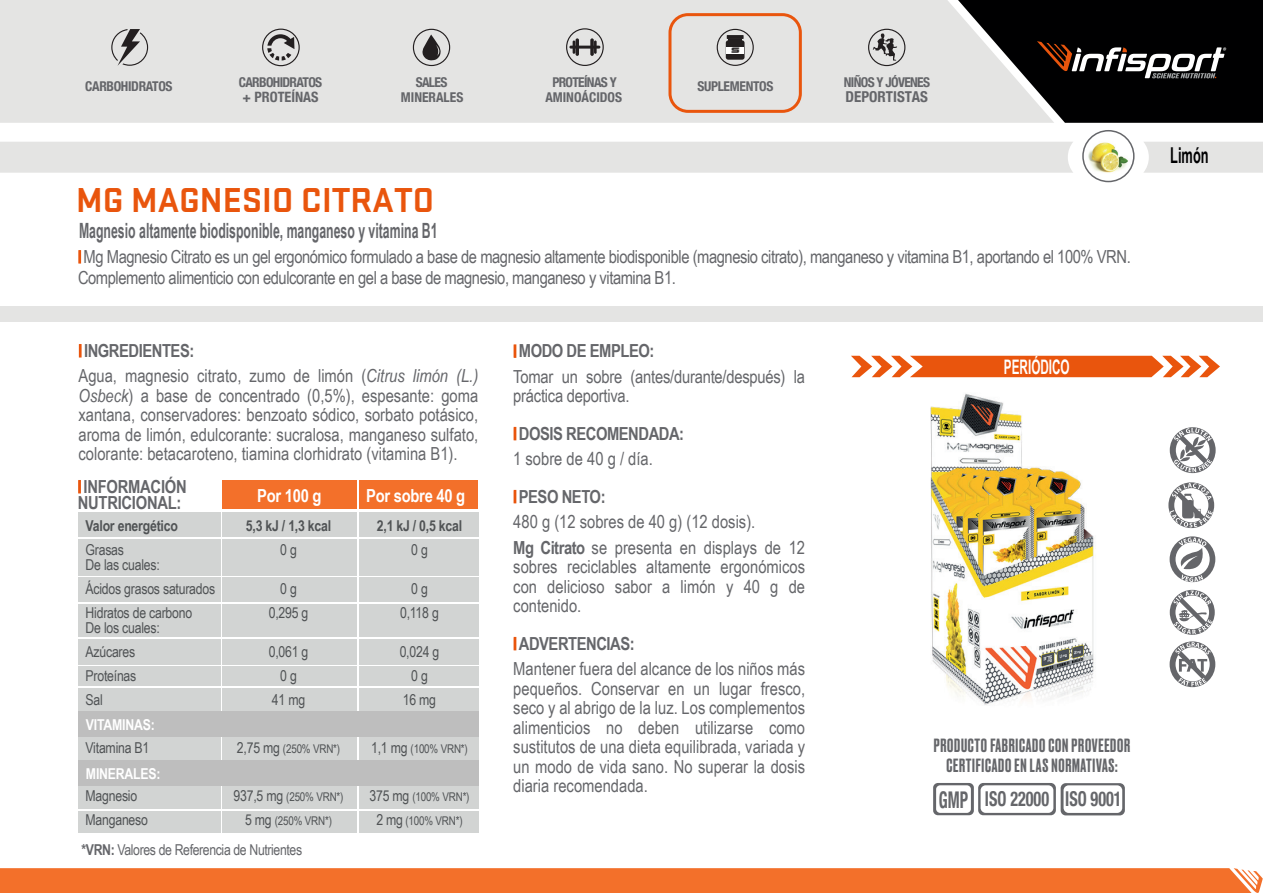
<style>
.page{position:relative;width:1263px;height:893px;background:#fff}
.page>*{position:absolute;margin:0;border:0;box-sizing:border-box;transform-origin:0 0}
.t1{font:700 36px "Stratum No 2";color:#e9550d}
.t2{font:700 21.9px "Arial Narrow";color:#000001;scale:.71 1}
.t3{font:700 21px "Arial Narrow";color:#65666a;scale:.71 1}
.t4{font:700 condensed 20.4px "Helvetica Neue";color:#65666a;scale:.79 1}
.t5{font:700 20.1px "Arial Narrow";color:#fff;scale:.71 1}
.t6{font:18px/19.5px "Arial Narrow";color:#65666a}
.t7{font:18px/21.6px "Arial Narrow";letter-spacing:-.025em;color:#65666a}
.t8{font:500 18px/19.5px "Druk";letter-spacing:.04em;color:#65666a;text-align:center}
.t9{font:700 18px/16.5px "Arial Narrow";letter-spacing:-.015em;color:#65666a}
.t10{font:700 18px "Arial Narrow";letter-spacing:-.015em;color:#fff}
.t11{font:15px/24px "Arial Narrow";letter-spacing:-.015em;color:#505355}
.t12{font:700 15px "Arial Narrow";letter-spacing:-.015em;color:#505355}
.t13{font:15px "Arial Narrow";letter-spacing:-.025em;color:#65666a}
.t14{font:700 15px "Arial Narrow";letter-spacing:-.015em;color:#fff}
.t15{font:700 condensed 15px "Helvetica Neue";color:#65666a}
.t16{font:700 condensed 14.25px "Helvetica Neue";color:#65666a}
.t17{font:700 condensed 13.5px/15px "Helvetica Neue";color:#65666a;text-align:center}
.t18{font:700 condensed 13.5px "Helvetica Neue";letter-spacing:-.05em;color:#65666a}
.t19{font:700 condensed 13.5px "Helvetica Neue";letter-spacing:-.025em;color:#65666a}
.t20{font:12px/24px "Arial Narrow";letter-spacing:-.015em;color:#505355;text-align:center}
.t21{font:10.05px "Gunship Academy";color:#231f20;scale:.93 1}
.s1{font-family:"Stratum No 2";font-weight:500;color:#e9550d}
.s2{font-weight:700}
.s3{font-style:italic}
.s4{font-size:15px}
.s5{font-size:22.95px}
</style>
<div class="page">
<img style="left:1084px;top:139px;width:48px;height:35px">
<div style="left:0;top:306px;width:1263px;height:16px;background:#e4e4e3"></div>
<div style="left:78px;top:250px;width:3px;height:14px;border:2px solid #e9550d"></div>
<div style="left:79px;top:344px;width:3px;height:14px;border:2px solid #e9550d"></div>
<svg style="left:514px;top:344px;width:2px;height:14px"></svg>
<svg style="left:514px;top:427px;width:2px;height:13px"></svg>
<svg style="left:514px;top:490px;width:2px;height:13px"></svg>
<svg style="left:514px;top:637px;width:2px;height:13px"></svg>
<img style="left:930px;top:393px;width:286px;height:312px">
<div style="left:0;top:142px;width:1073px;height:31px;background:#e4e4e3"></div>
<div style="left:1082px;top:130px;width:52px;height:52px;border:2px solid #65666a;border-radius:50%"></div>
<svg style="left:78px;top:480px;width:3px;height:13px"></svg>
<div style="left:223px;top:480px;width:255px;height:29px;background:#f3702a"></div>
<div style="left:78px;top:512px;width:400px;height:320px;background:#d2d4d3"></div>
<hr style="left:78px;top:537px;width:404px;height:1px;background:#fff">
<hr style="left:78px;top:576px;width:404px;height:1px;background:#fff">
<hr style="left:78px;top:602px;width:404px;height:1px;background:#fff">
<hr style="left:78px;top:638px;width:404px;height:1px;background:#fff">
<hr style="left:78px;top:664px;width:404px;height:1px;background:#fff">
<hr style="left:78px;top:687px;width:404px;height:1px;background:#fff">
<hr style="left:78px;top:809px;width:404px;height:1px;background:#fff">
<hr style="left:221px;top:475px;width:1px;height:361px;background:#fff">
<hr style="left:357px;top:475px;width:1px;height:361px;background:#fff">
<div style="left:1144px;top:142px;width:119px;height:31px;background:#e4e4e3"></div>
<div style="left:78px;top:711px;width:400px;height:26px;background:#bebebe"></div>
<div style="left:78px;top:760px;width:400px;height:26px;background:#bebebe"></div>
<div style="left:0;top:868px;width:1263px;height:25px;background:#f3702a"></div>
<div style="left:0;top:0;width:946px;height:123px;background:#e4e4e3"></div>
<svg style="left:946px;top:0;width:317px;height:123px;background:#3d3c3c"></svg>
<svg style="left:933px;top:783px;width:192px;height:32px"></svg>
<svg style="left:1170px;top:590px;width:45px;height:45px"></svg>
<svg style="left:1169px;top:536px;width:46px;height:46px"></svg>
<svg style="left:1169px;top:641px;width:46px;height:46px"></svg>
<svg style="left:1168px;top:482px;width:46px;height:46px"></svg>
<svg style="left:1170px;top:427px;width:46px;height:46px"></svg>
<svg style="left:851px;top:356px;width:369px;height:21px"></svg>
<div style="left:668px;top:13px;width:134px;height:100px;border:3px solid #e9550d;border-radius:18px"></div>
<svg style="left:111px;top:29px;width:37px;height:37px"></svg>
<svg style="left:262px;top:29px;width:38px;height:37px"></svg>
<svg style="left:413px;top:29px;width:37px;height:37px"></svg>
<svg style="left:868px;top:29px;width:37px;height:37px"></svg>
<svg style="left:566px;top:28px;width:38px;height:38px"></svg>
<svg style="left:717px;top:29px;width:37px;height:37px"></svg>
<div style="left:726px;top:47px;width:18px;height:7px;background:#fff"></div>
<p class="t21" style="left:731px;top:46px;width:10px">S</p>
<p class="t19" style="left:85px;top:75px;width:89px">CARBOHIDRATOS</p>
<p class="t18" style="left:239px;top:71px;width:85px">CARBOHIDRATOS</p>
<p class="t16" style="left:242px;top:85px;width:78px">+ PROTEÍNAS</p>
<p class="t17" style="left:401px;top:73px;width:64px">SALES<br>MINERALES</p>
<p class="t18" style="left:844px;top:71px;width:88px">NIÑOS Y JÓVENES</p>
<p class="t17" style="left:545px;top:73px;width:78px">PROTEÍNAS Y<br>AMINOÁCIDOS</p>
<p class="t19" style="left:697px;top:75px;width:78px">SUPLEMENTOS</p>
<p class="t15" style="left:846px;top:84px;width:84px">DEPORTISTAS</p>
<h1 class="t1" style="left:76px;top:180px;width:360px">MG MAGNESIO CITRATO</h1>
<p class="t3" style="left:79px;top:215px;width:506px">Magnesio altamente biodisponible, manganeso y vitamina B1</p>
<p class="t7" style="left:78px;top:245px;width:1054px"><span class="s1">I</span> Mg Magnesio Citrato es un gel ergonómico formulado a base de magnesio altamente biodisponible (magnesio citrato), manganeso y vitamina B1, aportando el 100% VRN.<br>Complemento alimenticio con edulcorante en gel a base de magnesio, manganeso y vitamina B1.</p>
<p class="t6" style="left:79px;top:337px;width:401px;line-height:25.5px"><span class="s1">I</span> <span class="s2">INGREDIENTES:<br></span>Agua, magnesio citrato, zumo de limón (<span class="s3">Citrus limón (L.)</span></p>
<p class="t6" style="left:79px;top:385px;width:401px;text-align:justify"><span class="s3">Osbeck</span>) a base de concentrado (0,5%), espesante: goma xantana, conservadores: benzoato sódico, sorbato potásico, aroma de limón, edulcorante: sucralosa, manganeso sulfato, colorante: betacaroteno, tiamina clorhidrato (vitamina B1).</p>
<p class="t9" style="left:78px;top:477px;width:110px"><span class="s1">I</span> INFORMACIÓN<br>NUTRICIONAL:</p>
<p class="t12" style="left:86px;top:514px;width:94px">Valor energético</p>
<p class="t11" style="left:86px;top:541px;width:76px;line-height:15px">Grasas<br>De las cuales:</p>
<p class="t11" style="left:86px;top:576px;width:131px">Ácidos grasos saturados<br>Hidratos de carbono</p>
<p class="t11" style="left:86px;top:615px;width:76px">De los cuales:<br>Azúcares<br>Proteínas<br>Sal</p>
<p class="t11" style="left:86px;top:735px;width:65px">Vitamina B1</p>
<p class="t11" style="left:86px;top:783px;width:64px">Magnesio<br>Manganeso</p>
<p class="t14" style="left:86px;top:713px;width:70px">VITAMINAS:</p>
<p class="t14" style="left:86px;top:762px;width:76px">MINERALES:</p>
<p class="t10" style="left:257px;top:482px;width:66px">Por 100 g</p>
<p class="t10" style="left:366px;top:482px;width:101px">Por sobre 40 g</p>
<p class="t12" style="left:246px;top:514px;width:87px">5,3 kJ / 1,3 kcal</p>
<p class="t11" style="left:280px;top:537px;width:18px">0 g</p>
<p class="t11" style="left:269px;top:576px;width:41px;text-align:center">0 g<br>0,295 g</p>
<p class="t11" style="left:269px;top:639px;width:41px;text-align:center">0,061 g<br>0 g<br>41 mg</p>
<p class="t20" style="left:237px;top:736px;width:105px"><span class="s4">2,75 mg</span> (250% VRN*)</p>
<p class="t20" style="left:234px;top:784px;width:111px"><span class="s4">937,5 mg</span> (250% VRN*)<br><span class="s4">5 mg</span> (250% VRN*)</p>
<p class="t12" style="left:377px;top:514px;width:87px">2,1 kJ / 0,5 kcal</p>
<p class="t11" style="left:411px;top:537px;width:18px">0 g</p>
<p class="t11" style="left:400px;top:576px;width:40px;text-align:center">0 g<br>0,118 g</p>
<p class="t11" style="left:400px;top:639px;width:41px;text-align:center">0,024 g<br>0 g<br>16 mg</p>
<p class="t20" style="left:371px;top:736px;width:98px"><span class="s4">1,1 mg</span> (100% VRN*)</p>
<p class="t20" style="left:369px;top:784px;width:102px"><span class="s4">375 mg</span> (100% VRN*)<br><span class="s4">2 mg</span> (100% VRN*)</p>
<p class="t13" style="left:82px;top:838px;width:222px"><span class="s2">*VRN:</span> Valores de Referencia de Nutrientes</p>
<p class="t6" style="left:513px;top:337px;width:293px;line-height:25.5px"><span class="s1">I</span> <span class="s2">MODO DE EMPLEO:<br></span>Tomar un sobre (antes/durante/después) la</p>
<p class="t6" style="left:513px;top:376px;width:172px;line-height:37.5px">práctica deportiva.<br><span class="s1">I</span> <span class="s2">DOSIS RECOMENDADA:</span></p>
<p class="t6" style="left:513px;top:439px;width:141px;line-height:37.5px">1 sobre de 40 g / día.<br><span class="s1">I</span> <span class="s2">PESO NETO:</span></p>
<p class="t6" style="left:513px;top:508px;width:293px;line-height:25.5px">480 g (12 sobres de 40 g) (12 dosis).<br><span class="s2">Mg Citrato</span> se presenta en displays de 12</p>
<p class="t6" style="left:513px;top:556px;width:293px;text-align:justify">sobres reciclables altamente ergonómicos con delicioso sabor a limón y 40 g de contenido.</p>
<p class="t6" style="left:513px;top:630px;width:293px;line-height:25.5px"><span class="s1">I</span> <span class="s2">ADVERTENCIAS:<br></span>Mantener fuera del alcance de los niños más</p>
<p class="t6" style="left:513px;top:678px;width:293px;text-align:justify">pequeños. Conservar en un lugar fresco, seco y al abrigo de la luz. Los complementos alimenticios no deben utilizarse como sustitutos de una dieta equilibrada, variada y un modo de vida sano. No superar la dosis diaria recomendada.</p>
<p class="t5" style="left:1004px;top:352px;width:94px">PERIÓDICO</p>
<p class="t8" style="left:934px;top:735px;width:198px">PRODUCTO FABRICADO CON PROVEEDOR<br>CERTIFICADO EN LAS NORMATIVAS:</p>
<p class="t4" style="left:939px;top:782px;width:233px"><span class="s5">GMP</span> ISO 22000 ISO 9001</p>
<p class="t2" style="left:1170px;top:139px;width:56px">Limón</p>
</div>
